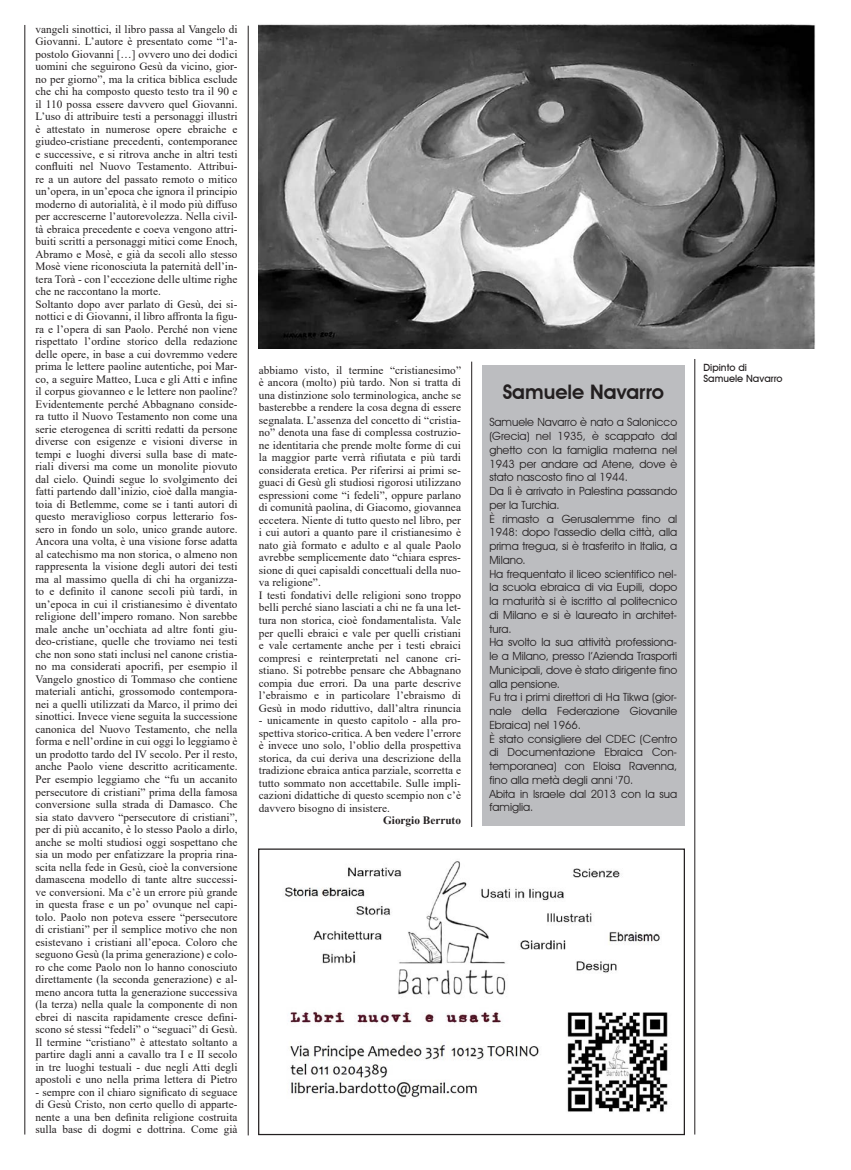
<style>
.page{position:relative;width:851px;height:1170px;background:#fff}
.page>*{position:absolute;margin:0;border:0;box-sizing:border-box;transform-origin:0 0}
.Titolo_box{font:600 20px "Avant Garde IT Cby BT";color:#231f20}
.Testo_Articoli{font:11.25px/12.5px "Times New Roman";letter-spacing:.005em;color:#231f20;text-align:justify}
.Testo_box{font:11.25px/13.8px "Avant Garde IT Cby BT";color:#231f20;text-align:justify}
.firma{font:700 11.25px "Times New Roman";color:#231f20}
.Didascalia{font:500 10px "Avant Garde IT Cby BT";color:#231f20}
</style>
<div class="page">
<hr style="left:25px;top:25px;width:1px;height:1109px;background:#231f20">
<hr style="left:694px;top:359px;width:1px;height:775px;background:#231f20">
<hr style="left:248px;top:26px;width:1px;height:1109px;background:#231f20">
<img style="left:259px;top:24px;width:556px;height:325px">
<div style="left:482px;top:365px;width:202px;height:461px;background:#bcbdc0"></div>
<img style="left:285px;top:861px;width:383px;height:251px">
<div style="left:258px;top:848px;width:426px;height:286px;border:1px solid #231f20"></div>
<hr style="left:471px;top:361px;width:1px;height:465px;background:#231f20">
<p class="Testo_Articoli" style="left:35px;top:22px;width:204px">vangeli sinottici, il libro passa al Vangelo di Giovanni. L’autore è presentato come “l’a&shy;postolo Giovanni […] ovvero uno dei dodici uomini che seguirono Gesù da vicino, gior&shy;no per giorno”, ma la critica biblica esclude che chi ha composto questo testo tra il 90 e il 110 possa essere davvero quel Giovanni.<br>L’uso di attribuire testi a personaggi illustri è attestato in numerose opere ebraiche e giudeo-cristiane precedenti, contemporanee e successive, e si ritrova anche in altri testi confluiti nel Nuovo Testamento. Attribui&shy;re a un autore del passato remoto o mitico un’opera, in un’epoca che ignora il principio moderno di autorialità, è il modo più diffuso per accrescerne l’autorevolezza. Nella civil&shy;tà ebraica precedente e coeva vengono attri&shy;buiti scritti a personaggi mitici come Enoch, Abramo e Mosè, e già da secoli allo stesso Mosè viene riconosciuta la paternità dell’in&shy;tera Torà - con l’eccezione delle ultime righe che ne raccontano la morte.</p>
<p class="Testo_Articoli" style="left:35px;top:297px;width:204px">Soltanto dopo aver parlato di Gesù, dei si&shy;nottici e di Giovanni, il libro affronta la figu&shy;ra e l’opera di san Paolo. Perché non viene rispettato l’ordine storico della redazione delle opere, in base a cui dovremmo vedere prima le lettere paoline autentiche, poi Mar&shy;co, a seguire Matteo, Luca e gli Atti e infine il corpus giovanneo e le lettere non paoline?<br>Evidentemente perché Abbagnano conside&shy;ra tutto il Nuovo Testamento non come una serie eterogenea di scritti redatti da persone diverse con esigenze e visioni diverse in tempi e luoghi diversi sulla base di mate&shy;riali diversi ma come un monolite piovuto dal cielo. Quindi segue lo svolgimento dei fatti partendo dall’inizio, cioè dalla mangia&shy;toia di Betlemme, come se i tanti autori di questo meraviglioso corpus letterario fos&shy;sero in fondo un solo, unico grande autore.<br>Ancora una volta, è una visione forse adatta al catechismo ma non storica, o almeno non rappresenta la visione degli autori dei testi ma al massimo quella di chi ha organizza&shy;to e definito il canone secoli più tardi, in un’epoca in cui il cristianesimo è diventato religione dell’impero romano. Non sarebbe male anche un’occhiata ad altre fonti giu&shy;deo-cristiane, quelle che troviamo nei testi che non sono stati inclusi nel canone cristia&shy;no ma considerati apocrifi, per esempio il Vangelo gnostico di Tommaso che contiene materiali antichi, grossomodo contempora&shy;nei a quelli utilizzati da Marco, il primo dei sinottici. Invece viene seguita la successione canonica del Nuovo Testamento, che nella forma e nell’ordine in cui oggi lo leggiamo è un prodotto tardo del IV secolo. Per il resto, anche Paolo viene descritto acriticamente.<br>Per esempio leggiamo che “fu un accanito persecutore di cristiani” prima della famosa conversione sulla strada di Damasco. Che sia stato davvero “persecutore di cristiani”, per di più accanito, è lo stesso Paolo a dirlo, anche se molti studiosi oggi sospettano che sia un modo per enfatizzare la propria rina&shy;scita nella fede in Gesù, cioè la conversione damascena modello di tante altre successi&shy;ve conversioni. Ma c’è un errore più grande in questa frase e un po’ ovunque nel capi&shy;tolo. Paolo non poteva essere “persecutore di cristiani” per il semplice motivo che non esistevano i cristiani all’epoca. Coloro che seguono Gesù (la prima generazione) e colo&shy;ro che come Paolo non lo hanno conosciuto direttamente (la seconda generazione) e al&shy;meno ancora tutta la generazione successiva (la terza) nella quale la componente di non ebrei di nascita rapidamente cresce defini&shy;scono sé stessi “fedeli” o “seguaci” di Gesù.<br>Il termine “cristiano” è attestato soltanto a partire dagli anni a cavallo tra I e II secolo in tre luoghi testuali - due negli Atti degli apostoli e uno nella prima lettera di Pietro</p>
<p class="Testo_Articoli" style="left:35px;top:1085px;width:204px">- sempre con il chiaro significato di seguace di Gesù Cristo, non certo quello di apparte&shy;nente a una ben definita religione costruita sulla base di dogmi e dottrina. Come già</p>
<p class="Testo_Articoli" style="left:259px;top:363px;width:204px">abbiamo visto, il termine “cristianesimo” è ancora (molto) più tardo. Non si tratta di una distinzione solo terminologica, anche se basterebbe a rendere la cosa degna di essere segnalata. L’assenza del concetto di “cristia&shy;no” denota una fase di complessa costruzio&shy;ne identitaria che prende molte forme di cui la maggior parte verrà rifiutata e più tardi considerata eretica. Per riferirsi ai primi se&shy;guaci di Gesù gli studiosi rigorosi utilizzano espressioni come “i fedeli”, oppure parlano di comunità paolina, di Giacomo, giovannea eccetera. Niente di tutto questo nel libro, per i cui autori a quanto pare il cristianesimo è nato già formato e adulto e al quale Paolo avrebbe semplicemente dato “chiara espres&shy;sione di quei capisaldi concettuali della nuo&shy;va religione”.</p>
<p class="Testo_Articoli" style="left:259px;top:588px;width:204px">I testi fondativi delle religioni sono troppo belli perché siano lasciati a chi ne fa una let&shy;tura non storica, cioè fondamentalista. Vale per quelli ebraici e vale per quelli cristiani e vale certamente anche per i testi ebraici compresi e reinterpretati nel canone cri&shy;stiano. Si potrebbe pensare che Abbagnano compia due errori. Da una parte descrive l’ebraismo e in particolare l’ebraismo di Gesù in modo riduttivo, dall’altra rinuncia</p>
<p class="Testo_Articoli" style="left:259px;top:713px;width:204px">- unicamente in questo capitolo - alla pro&shy;spettiva storico-critica. A ben vedere l’errore è invece uno solo, l’oblio della prospettiva storica, da cui deriva una descrizione della tradizione ebraica antica parziale, scorretta e tutto sommato non accettabile. Sulle impli&shy;cazioni didattiche di questo scempio non c’è davvero bisogno di insistere.</p>
<p class="firma" style="left:383px;top:812px;width:79px">Giorgio Berruto</p>
<p class="Titolo_box" style="left:502px;top:379px;width:163px">Samuele Navarro</p>
<p class="Testo_box" style="left:489px;top:415px;width:189px">Samuele Navarro è nato a Salonicco (Grecia) nel 1935, è scappato dal ghetto con la famiglia materna nel 1943 per andare ad Atene, dove è stato nascosto fino al 1944.</p>
<p class="Testo_box" style="left:489px;top:484px;width:189px">Da lì è arrivato in Palestina passando per la Turchia.</p>
<p class="Testo_box" style="left:489px;top:511px;width:189px">È rimasto a Gerusalemme fino al 1948: dopo l'assedio della città, alla prima tregua, si è trasferito in Italia, a Milano.</p>
<p class="Testo_box" style="left:489px;top:566px;width:189px">Ha frequentato il liceo scientifico nel&shy;la scuola ebraica di via Eupili, dopo la maturità si è iscritto al politecnico di Milano e si è laureato in architet&shy;tura.</p>
<p class="Testo_box" style="left:489px;top:635px;width:189px">Ha svolto la sua attività professiona&shy;le a Milano, presso l’Azienda Trasporti Municipali, dove è stato dirigente fino alla pensione.</p>
<p class="Testo_box" style="left:489px;top:690px;width:189px">Fu tra i primi direttori di Ha Tikwa (gior&shy;nale della Federazione Giovanile Ebraica) nel 1966.</p>
<p class="Testo_box" style="left:489px;top:731px;width:189px">È stato consigliere del CDEC (Centro di Documentazione Ebraica Con&shy;temporanea) con Eloisa Ravenna, fino alla metà degli anni '70.</p>
<p class="Testo_box" style="left:489px;top:786px;width:189px">Abita in Israele dal 2013 con la sua famiglia.</p>
<p class="Didascalia" style="left:703px;top:361px;width:45px">Dipinto di</p>
<p class="Didascalia" style="left:703px;top:372px;width:81px">Samuele Navarro</p>
</div>
